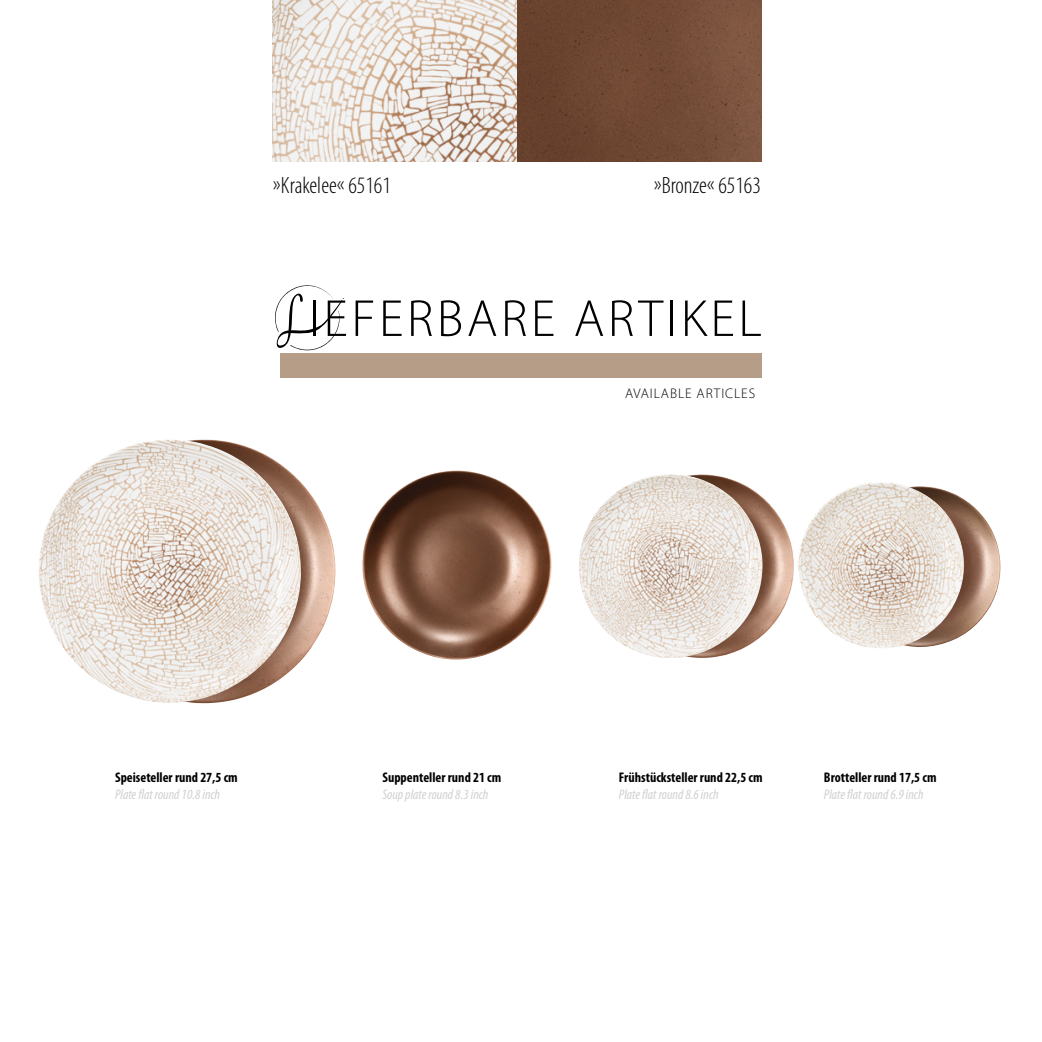
<style>
.page{position:relative;width:1042px;height:1042px;background:#fff}
.page>*{position:absolute;margin:0;border:0;box-sizing:border-box;transform-origin:0 0}
.t1{font:52.5px "Myriad Variable Concept";letter-spacing:.065em;color:#000}
.t2{font:23.62px "Myriad Variable Concept";color:#000}
.t3{font:700 condensed 14px "Myriad Pro";color:#000}
.t4{font:italic condensed 14px "Myriad Pro";color:#d0d0d0}
.t5{font:14px "Myriad Variable Concept";letter-spacing:.065em;color:#000}
</style>
<div class="page">
<svg style="left:275px;top:285px;width:69px;height:66px"></svg>
<div style="left:280px;top:353px;width:481px;height:25px;background:#b59d87"></div>
<img style="left:273px;top:0;width:488px;height:162px">
<img style="left:160px;top:483px;width:176px;height:220px">
<img style="left:362px;top:470px;width:190px;height:189px">
<img style="left:762px;top:497px;width:32px;height:139px">
<img style="left:966px;top:501px;width:35px;height:132px">
<img style="left:38px;top:439px;width:263px;height:263px">
<img style="left:579px;top:474px;width:183px;height:184px">
<img style="left:798px;top:482px;width:168px;height:166px">
<p class="t2" style="left:273px;top:172px;width:119px">»Krakelee« 65161</p>
<p class="t2" style="left:654px;top:172px;width:109px">»Bronze« 65163</p>
<p class="t1" style="left:309px;top:288px;width:454px">IEFERBARE ARTIKEL</p>
<p class="t5" style="left:625px;top:385px;width:131px">AVAILABLE ARTICLES</p>
<p class="t3" style="left:115px;top:769px;width:124px">Speiseteller rund 27,5 cm</p>
<p class="t4" style="left:115px;top:786px;width:106px">Plate flat round 10.8 inch</p>
<p class="t3" style="left:382px;top:769px;width:120px">Suppenteller rund 21 cm</p>
<p class="t4" style="left:382px;top:786px;width:108px">Soup plate round 8.3 inch</p>
<p class="t3" style="left:619px;top:769px;width:145px">Frühstücksteller rund 22,5 cm</p>
<p class="t4" style="left:619px;top:786px;width:101px">Plate flat round 8.6 inch</p>
<p class="t3" style="left:824px;top:769px;width:114px">Brotteller rund 17,5 cm</p>
<p class="t4" style="left:824px;top:786px;width:101px">Plate flat round 6.9 inch</p>
</div>
